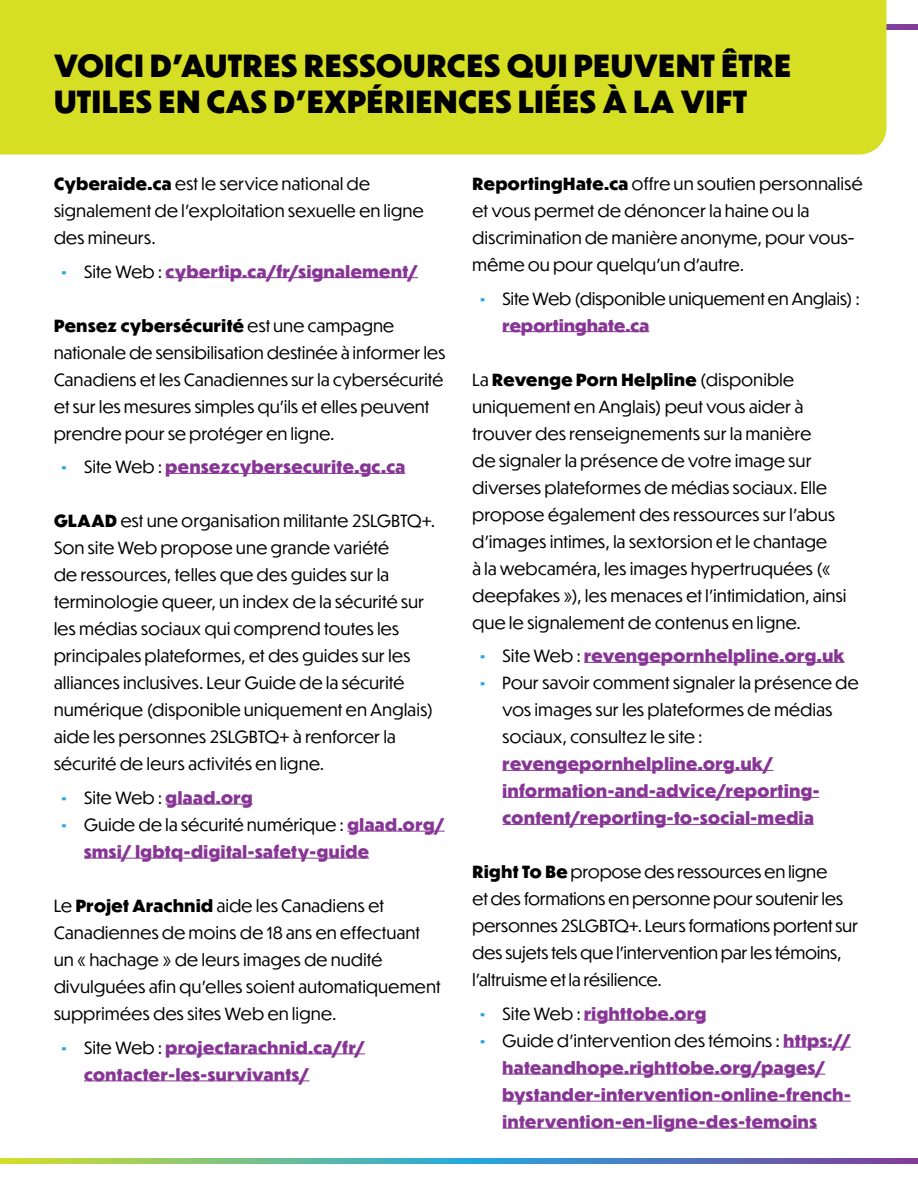
<style>
.page{position:relative;width:918px;height:1188px;background:#fff}
.page>*{position:absolute;margin:0;border:0;box-sizing:border-box;transform-origin:0 0}
.t1{font:800 30px/36px "Dunbar Tall";letter-spacing:.025em;color:#000}
.t2{font:16.5px/27px "Dunbar Tall";letter-spacing:.025em;color:#000}
.t3{font:800 16.5px/27px "Dunbar Tall";letter-spacing:.035em;color:#873695}
.s1{font-weight:800}
.s2{color:#25a8e0}
.s3{font-weight:400;color:#000}
.s4{font-weight:800;color:#25a8e0}
.s5{font-weight:800;color:#873695}
</style>
<div class="page">
<svg style="left:0;top:1158px;width:918px;height:6px;background:#699b9e"></svg>
<div style="left:0;top:24px;width:918px;height:6px;background:#803f9a"></div>
<div style="left:0;top:0;width:886px;height:154px;background:#d7df25"></div>
<hr style="left:166px;top:277px;width:252px;height:1px;background:#873695">
<hr style="left:166px;top:473px;width:239px;height:1px;background:#873695">
<hr style="left:166px;top:804px;width:87px;height:1px;background:#873695">
<hr style="left:347px;top:831px;width:98px;height:1px;background:#873695">
<hr style="left:84px;top:858px;width:285px;height:1px;background:#873695">
<hr style="left:166px;top:1054px;width:199px;height:1px;background:#873695">
<hr style="left:84px;top:1081px;width:226px;height:1px;background:#873695">
<hr style="left:502px;top:331px;width:147px;height:1px;background:#873695">
<hr style="left:584px;top:662px;width:261px;height:1px;background:#873695">
<hr style="left:502px;top:770px;width:272px;height:1px;background:#873695">
<hr style="left:502px;top:797px;width:317px;height:1px;background:#873695">
<hr style="left:502px;top:824px;width:312px;height:1px;background:#873695">
<hr style="left:584px;top:1020px;width:122px;height:1px;background:#873695">
<hr style="left:783px;top:1047px;width:68px;height:1px;background:#873695">
<hr style="left:502px;top:1074px;width:323px;height:1px;background:#873695">
<hr style="left:502px;top:1101px;width:349px;height:1px;background:#873695">
<hr style="left:502px;top:1128px;width:315px;height:1px;background:#873695">
<p class="t1" style="left:54px;top:48px;width:739px">VOICI D’AUTRES RESSOURCES QUI PEUVENT ÊTRE<br>UTILES EN CAS D’EXPÉRIENCES LIÉES À LA VIFT</p>
<p class="t2" style="left:54px;top:170px;width:371px"><span class="s1">Cyberaide.ca</span> est le service national de signalement de l’exploitation sexuelle en ligne des mineurs.</p>
<p class="t3" style="left:62px;top:258px;width:358px"><span class="s2">•</span> <span class="s3">Site Web :</span> cybertip.ca/fr/signalement/</p>
<p class="t2" style="left:54px;top:311px;width:393px"><span class="s1">Pensez cybersécurité</span> est une campagne nationale de sensibilisation destinée à informer les Canadiens et les Canadiennes sur la cybersécurité et sur les mesures simples qu’ils et elles peuvent prendre pour se protéger en ligne.</p>
<p class="t3" style="left:62px;top:453px;width:345px"><span class="s2">•</span> <span class="s3">Site Web :</span> pensezcybersecurite.gc.ca</p>
<p class="t2" style="left:54px;top:507px;width:383px"><span class="s1">GLAAD</span> est une organisation militante 2SLGBTQ+.<br>Son site Web propose une grande variété<br>de ressources, telles que des guides sur la terminologie queer, un index de la sécurité sur les médias sociaux qui comprend toutes les principales plateformes, et des guides sur les alliances inclusives. Leur Guide de la sécurité numérique (disponible uniquement en Anglais) aide les personnes 2SLGBTQ+ à renforcer la sécurité de leurs activités en ligne.</p>
<p class="t3" style="left:62px;top:784px;width:193px"><span class="s2">•</span> <span class="s3">Site Web :</span> glaad.org</p>
<p class="t3" style="left:84px;top:811px;width:362px;text-indent:-22px"><span class="s2">•</span> <span class="s3">Guide de la sécurité numérique :</span> glaad.org/ smsi/ lgbtq-digital-safety-guide</p>
<p class="t2" style="left:54px;top:892px;width:388px">Le <span class="s1">Projet Arachnid</span> aide les Canadiens et Canadiennes de moins de 18 ans en effectuant un « hachage » de leurs images de nudité divulguées afin qu’elles soient automatiquement supprimées des sites Web en ligne.</p>
<p class="t3" style="left:84px;top:1034px;width:282px;text-indent:-22px"><span class="s2">•</span> <span class="s3">Site Web :</span> projectarachnid.ca/fr/ contacter-les-survivants/</p>
<p class="t2" style="left:472px;top:170px;width:392px"><span class="s1">ReportingHate.ca</span> offre un soutien personnalisé et vous permet de dénoncer la haine ou la discrimination de manière anonyme, pour vous&shy;même ou pour quelqu’un d’autre.</p>
<p class="t2" style="left:502px;top:284px;width:359px;text-indent:-22px"><span class="s4">•</span> Site Web (disponible uniquement en Anglais) : <span class="s5">reportinghate.ca</span></p>
<p class="t2" style="left:472px;top:365px;width:375px">La <span class="s1">Revenge Porn Helpline</span> (disponible uniquement en Anglais) peut vous aider à trouver des renseignements sur la manière<br>de signaler la présence de votre image sur diverses plateformes de médias sociaux. Elle propose également des ressources sur l’abus d’images intimes, la sextorsion et le chantage<br>à la webcaméra, les images hypertruquées (« deepfakes »), les menaces et l’intimidation, ainsi que le signalement de contenus en ligne.</p>
<p class="t3" style="left:480px;top:642px;width:366px"><span class="s2">•</span> <span class="s3">Site Web :</span> revengepornhelpline.org.uk</p>
<p class="t2" style="left:502px;top:669px;width:358px;text-indent:-22px"><span class="s4">•</span> Pour savoir comment signaler la présence de vos images sur les plateformes de médias sociaux, consultez le site : <span class="s5">revengepornhelpline.org.uk/ information-and-advice/reporting&shy;content/reporting-to-social-media</span></p>
<p class="t2" style="left:472px;top:858px;width:387px"><span class="s1">Right To Be</span> propose des ressources en ligne<br>et des formations en personne pour soutenir les personnes 2SLGBTQ+. Leurs formations portent sur des sujets tels que l’intervention par les témoins, l’altruisme et la résilience.</p>
<p class="t3" style="left:480px;top:1000px;width:228px"><span class="s2">•</span> <span class="s3">Site Web :</span> righttobe.org</p>
<p class="t3" style="left:502px;top:1027px;width:350px;text-indent:-22px"><span class="s2">•</span> <span class="s3">Guide d’intervention des témoins :</span> https:// hateandhope.righttobe.org/pages/ bystander-intervention-online-french&shy;intervention-en-ligne-des-temoins</p>
</div>
